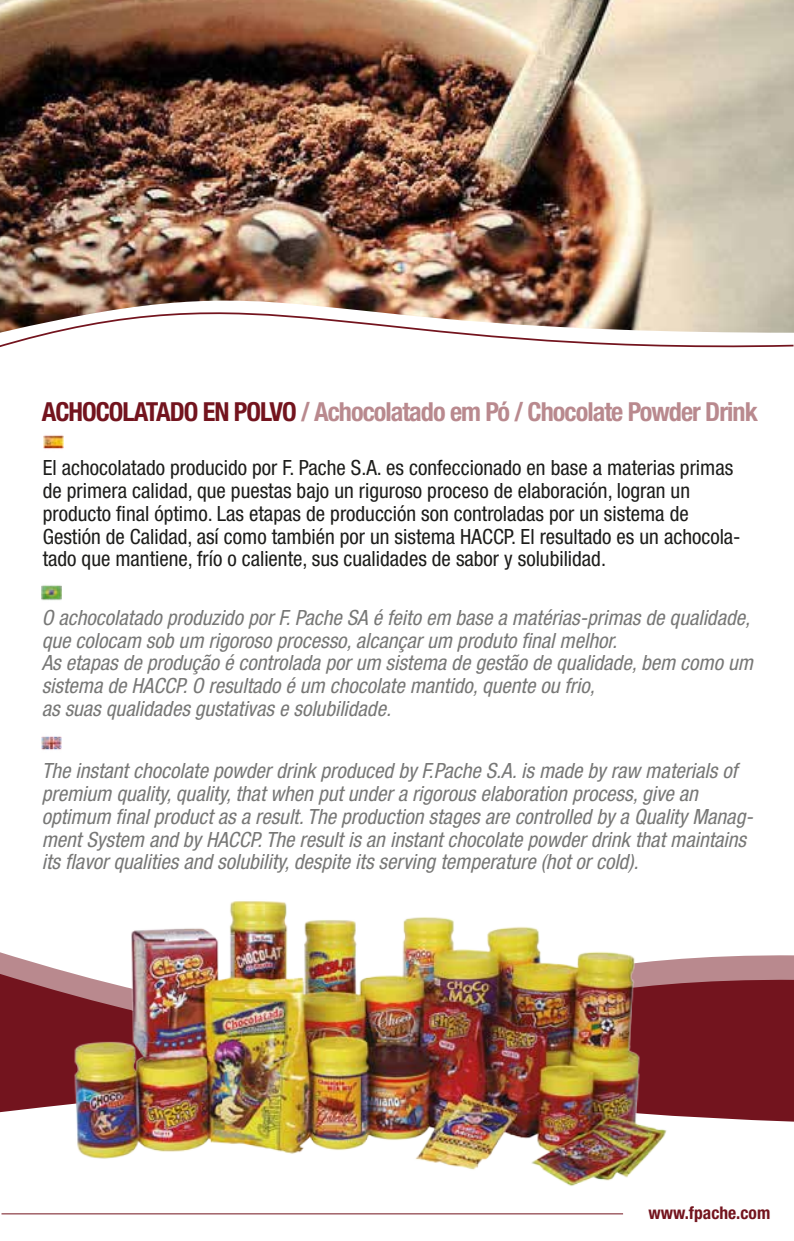
<style>
.page{position:relative;width:794px;height:1241px;background:#fff}
.page>*{position:absolute;margin:0;border:0;box-sizing:border-box;transform-origin:0 0}
.t1{font:700 condensed 26.25px "Helvetica Neue LT Std";letter-spacing:-.035em;color:rgb(115 20 30/.5)}
.t2{font:italic condensed 21px/22.8px "Helvetica Neue LT Std";color:rgb(29 29 27/.6)}
.t3{font:condensed 21px/22.8px "Helvetica Neue LT Std";color:#1d1d1b}
.t4{font:700 condensed 17.5px "Helvetica Neue LT Std";color:#73141e}
.s1{color:#73141e}
</style>
<div class="page">
<div style="left:0;top:1034px;width:794px;height:87px;background:#73141e"></div>
<svg style="left:0;top:952px;width:794px;height:82px;background:#8d4048"></svg>
<svg style="left:0;top:333px;width:794px;height:15px"></svg>
<img style="left:0;top:0;width:794px;height:333px">
<img style="left:24px;top:901px;width:715px;height:285px">
<img style="left:42px;top:585px;width:20px;height:16px">
<img style="left:42px;top:736px;width:20px;height:14px">
<img style="left:43px;top:435px;width:20px;height:14px">
<p class="t1" style="left:42px;top:396px;width:717px"><span class="s1">ACHOCOLATADO EN POLVO</span> / Achocolatado em Pó / Chocolate Powder Drink</p>
<p class="t3" style="left:43px;top:456px;width:699px">El achocolatado producido por F. Pache S.A. es confeccionado en base a materias primas de primera calidad, que puestas bajo un riguroso proceso de elaboración, logran un producto final óptimo. Las etapas de producción son controladas por un sistema de Gestión de Calidad, así como también por un sistema HACCP. El resultado es un achocola&shy;tado que mantiene, frío o caliente, sus cualidades de sabor y solubilidad.</p>
<p class="t2" style="left:42px;top:606px;width:712px">O achocolatado produzido por F. Pache SA é feito em base a matérias-primas de qualidade, que colocam sob um rigoroso processo, alcançar um produto final melhor.<br>As etapas de produção é controlada por um sistema de gestão de qualidade, bem como um sistema de HACCP. O resultado é um chocolate mantido, quente ou frio,<br>as suas qualidades gustativas e solubilidade.</p>
<p class="t2" style="left:42px;top:760px;width:713px">The instant chocolate powder drink produced by F.Pache S.A. is made by raw materials of premium quality, quality, that when put under a rigorous elaboration process, give an optimum final product as a result. The production stages are controlled by a Quality Manag&shy;ment System and by HACCP. The result is an instant chocolate powder drink that maintains its flavor qualities and solubility, despite its serving temperature (hot or cold).</p>
<p class="t4" style="left:648px;top:1202px;width:123px">www.fpache.com</p>
</div>
